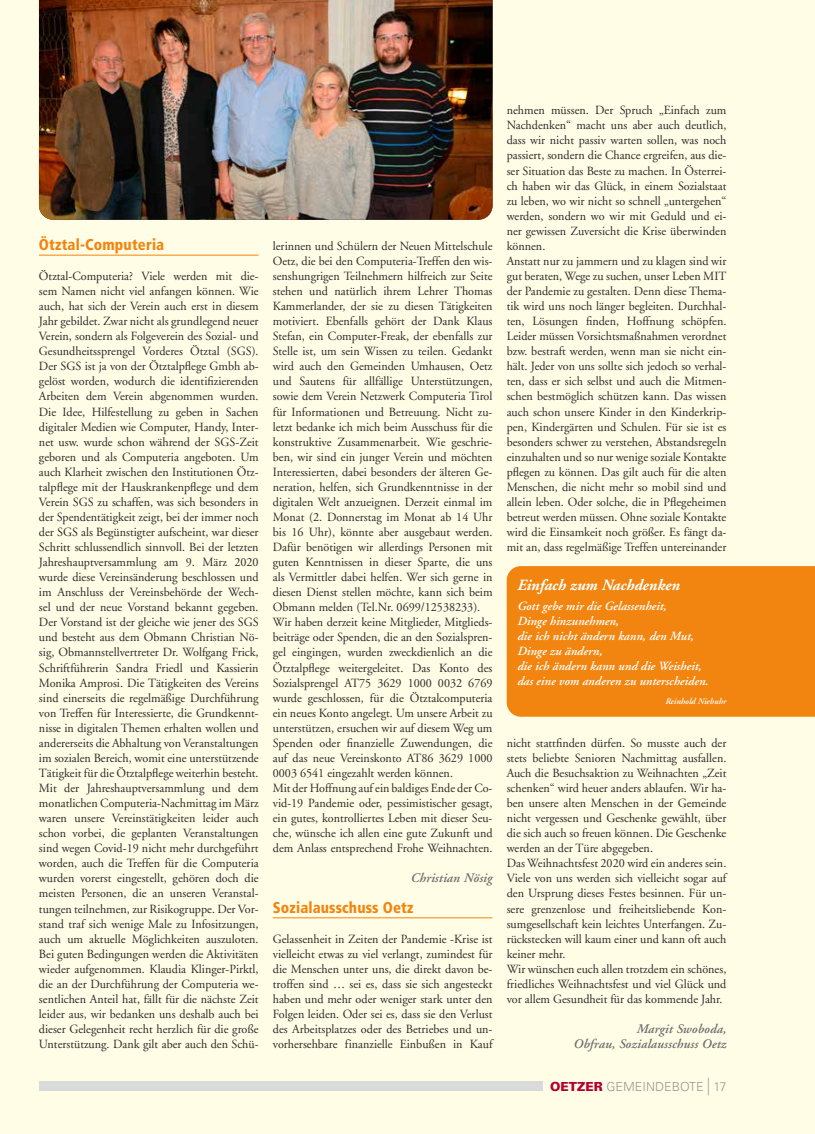
<style>
.page{position:relative;width:815px;height:1134px;background:#fffde6}
.page>*{position:absolute;margin:0;border:0;box-sizing:border-box;transform-origin:0 0}
.t1{font:900 condensed 15.62px "Frutiger LT";letter-spacing:.01em;color:#f1850f;scale:.95 1}
.t2{font:italic 700 15.62px "Adobe Garamond LT";color:#fff}
.t3{font:italic 600 13.12px/15px "Adobe Garamond LT";letter-spacing:.01em;color:#6e6e6e;text-align:right}
.t4{font:12.5px/15px "Adobe Garamond LT";color:#2b2a29}
.t5{font:italic 600 12.5px/15px "Adobe Garamond LT";color:#fff}
.t6{font:300 12.5px "Univers LT";color:#979797}
.t7{font:italic 600 8.75px "Adobe Garamond LT";color:#fff}
.s1{font-weight:900;color:#b10030}
.s2{font-size:17.5px}
</style>
<div class="page">
<hr style="left:39px;top:255px;width:220px;height:1px;background:#f1850f">
<hr style="left:273px;top:917px;width:219px;height:1px;background:#f1850f">
<div style="left:39px;top:1081px;width:503px;height:10px;background:#d9dada"></div>
<img style="left:39px;top:0;width:454px;height:220px">
<div style="left:507px;top:566px;width:308px;height:151px;background:#f1850f"></div>
<p class="t1" style="left:39px;top:235px;width:133px">Ötztal-Computeria</p>
<p class="t4" style="left:39px;top:268px;width:221px;text-align:justify">Ötztal-Computeria? Viele werden mit die&shy;sem Namen nicht viel anfangen können. Wie auch, hat sich der Verein auch erst in diesem Jahr gebildet. Zwar nicht als grundlegend neuer Verein, sondern als Folgeverein des Sozial- und Gesundheitssprengel Vorderes Ötztal (SGS).<br>Der SGS ist ja von der Ötztalpflege Gmbh ab&shy;gelöst worden, wodurch die identifizierenden Arbeiten dem Verein abgenommen wurden.<br>Die Idee, Hilfestellung zu geben in Sachen digitaler Medien wie Computer, Handy, Inter&shy;net usw. wurde schon während der SGS-Zeit geboren und als Computeria angeboten. Um auch Klarheit zwischen den Institutionen Ötz&shy;talpflege mit der Hauskrankenpflege und dem Verein SGS zu schaffen, was sich besonders in der Spendentätigkeit zeigt, bei der immer noch der SGS als Begünstigter aufscheint, war dieser Schritt schlussendlich sinnvoll. Bei der letzten Jahreshauptversammlung am 9. März 2020 wurde diese Vereinsänderung beschlossen und im Anschluss der Vereinsbehörde der Wech&shy;sel und der neue Vorstand bekannt gegeben.<br>Der Vorstand ist der gleiche wie jener des SGS und besteht aus dem Obmann Christian Nö&shy;sig, Obmannstellvertreter Dr. Wolfgang Frick, Schriftführerin Sandra Friedl und Kassierin Monika Amprosi. Die Tätigkeiten des Vereins sind einerseits die regelmäßige Durchführung von Treffen für Interessierte, die Grundkennt&shy;nisse in digitalen Themen erhalten wollen und andererseits die Abhaltung von Veranstaltungen im sozialen Bereich, womit eine unterstützende Tätigkeit für die Ötztalpflege weiterhin besteht.<br>Mit der Jahreshauptversammlung und dem monatlichen Computeria-Nachmittag im März waren unsere Vereinstätigkeiten leider auch schon vorbei, die geplanten Veranstaltungen sind wegen Covid-19 nicht mehr durchgeführt worden, auch die Treffen für die Computeria wurden vorerst eingestellt, gehören doch die meisten Personen, die an unseren Veranstal&shy;tungen teilnehmen, zur Risikogruppe. Der Vor&shy;stand traf sich wenige Male zu Infositzungen, auch um aktuelle Möglichkeiten auszuloten.<br>Bei guten Bedingungen werden die Aktivitäten wieder aufgenommen. Klaudia Klinger-Pirktl, die an der Durchführung der Computeria we&shy;sentlichen Anteil hat, fällt für die nächste Zeit leider aus, wir bedanken uns deshalb auch bei dieser Gelegenheit recht herzlich für die große Unterstützung. Dank gilt aber auch den Schü-</p>
<p class="t4" style="left:273px;top:238px;width:221px">lerinnen und Schülern der Neuen Mittelschule Oetz, die bei den Computeria-Treffen den wis&shy;senshungrigen Teilnehmern hilfreich zur Seite stehen und natürlich ihrem Lehrer Thomas Kammerlander, der sie zu diesen Tätigkeiten motiviert. Ebenfalls gehört der Dank Klaus Stefan, ein Computer-Freak, der ebenfalls zur Stelle ist, um sein Wissen zu teilen. Gedankt wird auch den Gemeinden Umhausen, Oetz und Sautens für allfällige Unterstützungen, sowie dem Verein Netzwerk Computeria Tirol für Informationen und Betreuung. Nicht zu&shy;letzt bedanke ich mich beim Ausschuss für die konstruktive Zusammenarbeit. Wie geschrie&shy;ben, wir sind ein junger Verein und möchten Interessierten, dabei besonders der älteren Ge&shy;neration, helfen, sich Grundkenntnisse in der digitalen Welt anzueignen. Derzeit einmal im Monat (2. Donnerstag im Monat ab 14 Uhr bis 16 Uhr), könnte aber ausgebaut werden.<br>Dafür benötigen wir allerdings Personen mit guten Kenntnissen in dieser Sparte, die uns als Vermittler dabei helfen. Wer sich gerne in diesen Dienst stellen möchte, kann sich beim Obmann melden (Tel.Nr. 0699/12538233).<br>Wir haben derzeit keine Mitglieder, Mitglieds&shy;beiträge oder Spenden, die an den Sozialspren&shy;gel eingingen, wurden zweckdienlich an die Ötztalpflege weitergeleitet. Das Konto des Sozialsprengel AT75 3629 1000 0032 6769 wurde geschlossen, für die Ötztalcomputeria ein neues Konto angelegt. Um unsere Arbeit zu unterstützen, ersuchen wir auf diesem Weg um Spenden oder finanzielle Zuwendungen, die auf das neue Vereinskonto AT86 3629 1000<br>0003 6541 eingezahlt werden können.<br>Mit der Hoffnung auf ein baldiges Ende der Co&shy;vid-19 Pandemie oder, pessimistischer gesagt, ein gutes, kontrolliertes Leben mit dieser Seu&shy;che, wünsche ich allen eine gute Zukunft und dem Anlass entsprechend Frohe Weihnachten.</p>
<p class="t3" style="left:411px;top:871px;width:83px">Christian Nösig</p>
<p class="t1" style="left:273px;top:898px;width:149px">Sozialausschuss Oetz</p>
<p class="t4" style="left:273px;top:931px;width:221px;text-align:justify">Gelassenheit in Zeiten der Pandemie -Krise ist vielleicht etwas zu viel verlangt, zumindest für die Menschen unter uns, die direkt davon be&shy;troffen sind … sei es, dass sie sich angesteckt haben und mehr oder weniger stark unter den Folgen leiden. Oder sei es, dass sie den Verlust des Arbeitsplatzes oder des Betriebes und un&shy;vorhersehbare finanzielle Einbußen in Kauf</p>
<p class="t4" style="left:507px;top:103px;width:221px">nehmen müssen. Der Spruch „Einfach zum Nachdenken“ macht uns aber auch deutlich, dass wir nicht passiv warten sollen, was noch passiert, sondern die Chance ergreifen, aus die&shy;ser Situation das Beste zu machen. In Österrei&shy;ch haben wir das Glück, in einem Sozialstaat zu leben, wo wir nicht so schnell „untergehen“ werden, sondern wo wir mit Geduld und ei&shy;ner gewissen Zuversicht die Krise überwinden können.<br>Anstatt nur zu jammern und zu klagen sind wir gut beraten, Wege zu suchen, unser Leben MIT der Pandemie zu gestalten. Denn diese Thema&shy;tik wird uns noch länger begleiten. Durchhal&shy;ten, Lösungen finden, Hoffnung schöpfen.<br>Leider müssen Vorsichtsmaßnahmen verordnet bzw. bestraft werden, wenn man sie nicht ein&shy;hält. Jeder von uns sollte sich jedoch so verhal&shy;ten, dass er sich selbst und auch die Mitmen&shy;schen bestmöglich schützen kann. Das wissen auch schon unsere Kinder in den Kinderkrip&shy;pen, Kindergärten und Schulen. Für sie ist es besonders schwer zu verstehen, Abstandsregeln einzuhalten und so nur wenige soziale Kontakte pflegen zu können. Das gilt auch für die alten Menschen, die nicht mehr so mobil sind und allein leben. Oder solche, die in Pflegeheimen betreut werden müssen. Ohne soziale Kontakte wird die Einsamkeit noch größer. Es fängt da&shy;mit an, dass regelmäßige Treffen untereinander</p>
<p class="t2" style="left:517px;top:576px;width:164px">Einfach zum Nachdenken</p>
<p class="t5" style="left:517px;top:599px;width:193px">Gott gebe mir die Gelassenheit,<br>Dinge hinzunehmen,<br>die ich nicht ändern kann, den Mut,<br>Dinge zu ändern,<br>die ich ändern kann und die Weisheit, das eine vom anderen zu unterscheiden.</p>
<p class="t7" style="left:665px;top:696px;width:62px">Reinhold Niebuhr</p>
<p class="t4" style="left:507px;top:735px;width:221px">nicht stattfinden dürfen. So musste auch der stets beliebte Senioren Nachmittag ausfallen.<br>Auch die Besuchsaktion zu Weihnachten „Zeit schenken“ wird heuer anders ablaufen. Wir ha&shy;ben unsere alten Menschen in der Gemeinde nicht vergessen und Geschenke gewählt, über die sich auch so freuen können. Die Geschenke werden an der Türe abgegeben.<br>Das Weihnachtsfest 2020 wird ein anderes sein.<br>Viele von uns werden sich vielleicht sogar auf den Ursprung dieses Festes besinnen. Für un&shy;sere grenzenlose und freiheitsliebende Kon&shy;sumgesellschaft kein leichtes Unterfangen. Zu&shy;rückstecken will kaum einer und kann oft auch keiner mehr.<br>Wir wünschen euch allen trotzdem ein schönes, friedliches Weihnachtsfest und viel Glück und vor allem Gesundheit für das kommende Jahr.</p>
<p class="t3" style="left:574px;top:1021px;width:154px">Margit Swoboda,<br>Obfrau, Sozialausschuss Oetz</p>
<p class="t6" style="left:550px;top:1079px;width:178px"><span class="s1">OETZER</span> GEMEINDEBOTE <span class="s2">|</span> 17</p>
</div>
